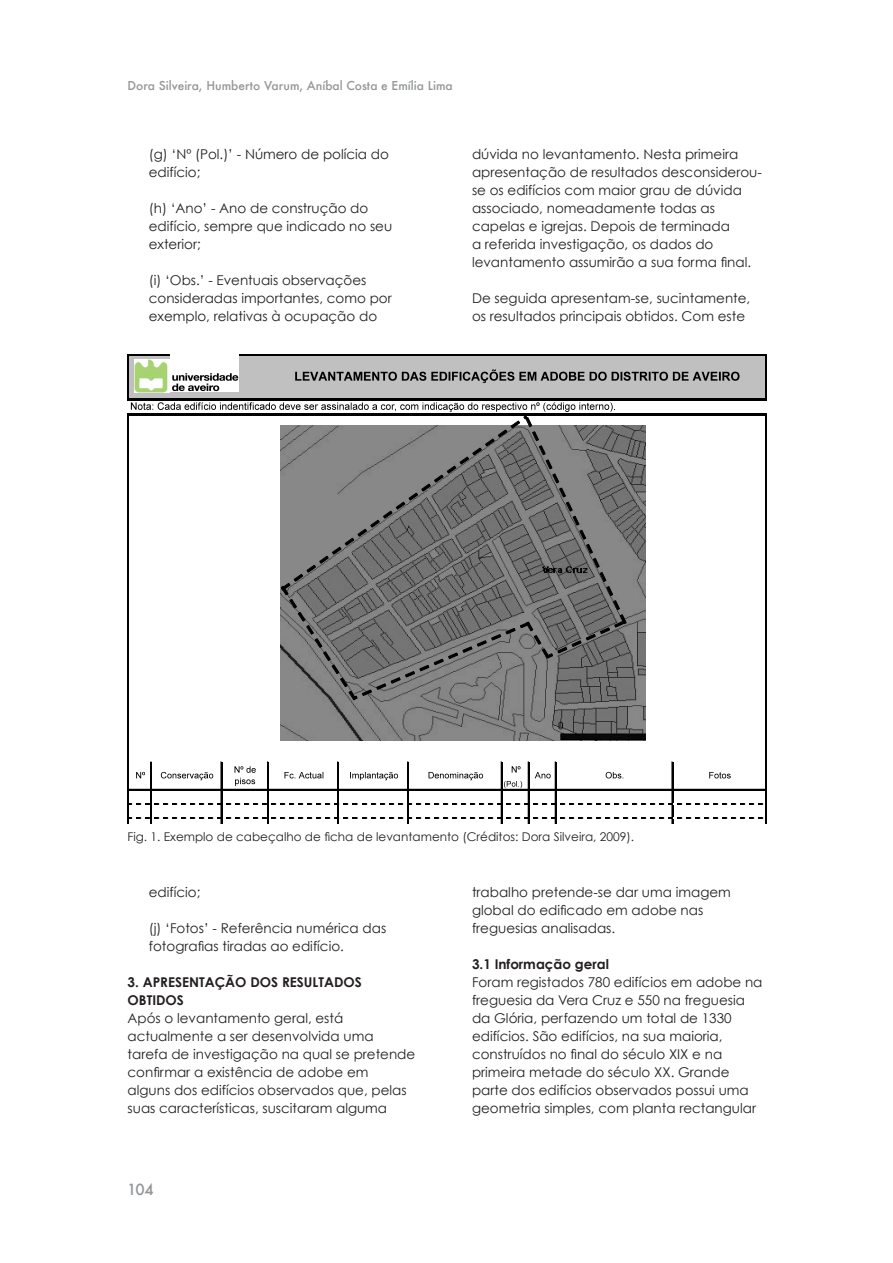
<style>
.page{position:relative;width:893px;height:1263px;background:#fff}
.page>*{position:absolute;margin:0;border:0;box-sizing:border-box;transform-origin:0 0}
.t1{font:500 15px "Futura";color:#939598}
.t2{font:13.5px/18px "Century Gothic";color:#231f20}
.Capitulo{font:700 13.5px/18px "Century Gothic";color:#231f20}
.Legenda{font:12px "Century Gothic";color:#231f20}
.t3{font:500 12px "Futura";color:#939598}
</style>
<div class="page">
<div style="left:128px;top:355px;width:638px;height:44px;background:#c0c0c0"></div>
<svg style="left:512px;top:766px;width:9px;height:6px"></svg>
<svg style="left:504px;top:781px;width:18px;height:7px"></svg>
<svg style="left:295px;top:369px;width:444px;height:14px"></svg>
<svg style="left:136px;top:772px;width:9px;height:6px"></svg>
<svg style="left:161px;top:772px;width:52px;height:8px"></svg>
<svg style="left:235px;top:766px;width:21px;height:20px"></svg>
<svg style="left:284px;top:772px;width:39px;height:6px"></svg>
<svg style="left:350px;top:772px;width:48px;height:8px"></svg>
<svg style="left:429px;top:772px;width:54px;height:8px"></svg>
<svg style="left:535px;top:772px;width:16px;height:6px"></svg>
<svg style="left:606px;top:772px;width:17px;height:6px"></svg>
<svg style="left:709px;top:772px;width:22px;height:6px"></svg>
<hr style="left:128px;top:354px;width:1px;height:46px;background:#000">
<hr style="left:765px;top:356px;width:1px;height:44px;background:#000">
<svg style="left:129px;top:803px;width:22px;height:1px"></svg>
<hr style="left:152px;top:803px;width:69px;height:1px;background:#bfbfbf">
<hr style="left:222px;top:803px;width:46px;height:1px;background:#bfbfbf">
<hr style="left:269px;top:803px;width:69px;height:1px;background:#bfbfbf">
<hr style="left:339px;top:803px;width:69px;height:1px;background:#bfbfbf">
<hr style="left:409px;top:803px;width:92px;height:1px;background:#bfbfbf">
<svg style="left:502px;top:803px;width:53px;height:1px"></svg>
<hr style="left:556px;top:803px;width:116px;height:1px;background:#bfbfbf">
<svg style="left:129px;top:817px;width:22px;height:1px"></svg>
<hr style="left:152px;top:817px;width:69px;height:1px;background:#bfbfbf">
<hr style="left:222px;top:817px;width:46px;height:1px;background:#bfbfbf">
<hr style="left:269px;top:817px;width:69px;height:1px;background:#bfbfbf">
<hr style="left:339px;top:817px;width:69px;height:1px;background:#bfbfbf">
<hr style="left:409px;top:817px;width:92px;height:1px;background:#bfbfbf">
<svg style="left:502px;top:817px;width:53px;height:1px"></svg>
<hr style="left:556px;top:817px;width:116px;height:1px;background:#bfbfbf">
<hr style="left:128px;top:413px;width:1px;height:410px;background:#000">
<hr style="left:765px;top:415px;width:1px;height:408px;background:#000">
<hr style="left:151px;top:762px;width:1px;height:61px;background:#000">
<hr style="left:221px;top:762px;width:1px;height:61px;background:#000">
<hr style="left:267px;top:762px;width:1px;height:61px;background:#000">
<hr style="left:268px;top:762px;width:1px;height:61px;background:#000">
<hr style="left:337px;top:762px;width:1px;height:61px;background:#000">
<hr style="left:338px;top:762px;width:1px;height:61px;background:#000">
<hr style="left:408px;top:762px;width:1px;height:61px;background:#000">
<hr style="left:501px;top:762px;width:1px;height:61px;background:#000">
<hr style="left:528px;top:762px;width:1px;height:61px;background:#000">
<hr style="left:555px;top:762px;width:1px;height:61px;background:#000">
<hr style="left:672px;top:762px;width:1px;height:61px;background:#000">
<hr style="left:129px;top:354px;width:637px;height:2px;background:#000">
<hr style="left:129px;top:398px;width:637px;height:2px;background:#000">
<hr style="left:129px;top:413px;width:637px;height:2px;background:#000">
<hr style="left:129px;top:789px;width:636px;height:1px;background:#000">
<hr style="left:673px;top:803px;width:92px;height:1px;background:#bfbfbf">
<hr style="left:673px;top:817px;width:92px;height:1px;background:#bfbfbf">
<img style="left:135px;top:360px;width:35px;height:32px">
<img style="left:171px;top:354px;width:67px;height:37px">
<img style="left:280px;top:426px;width:365px;height:314px">
<svg style="left:131px;top:402px;width:495px;height:298px"></svg>
<p class="t3" style="left:128px;top:77px;width:327px">Dora Silveira, Humberto Varum, Aníbal Costa e Emília Lima</p>
<p class="t2" style="left:149px;top:145px;width:242px">(g) ‘Nº (Pol.)’ - Número de polícia do edifício;</p>
<p class="t2" style="left:149px;top:199px;width:245px">(h) ‘Ano’ - Ano de construção do edifício, sempre que indicado no seu exterior;</p>
<p class="t2" style="left:149px;top:271px;width:245px">(i) ‘Obs.’ - Eventuais observações consideradas importantes, como por exemplo, relativas à ocupação do</p>
<p class="t2" style="left:472px;top:145px;width:291px">dúvida no levantamento. Nesta primeira apresentação de resultados desconsiderou&shy;se os edifícios com maior grau de dúvida associado, nomeadamente todas as capelas e igrejas. Depois de terminada<br>a referida investigação, os dados do levantamento assumirão a sua forma final.</p>
<p class="t2" style="left:472px;top:289px;width:280px">De seguida apresentam-se, sucintamente, os resultados principais obtidos. Com este</p>
<p class="Legenda" style="left:128px;top:829px;width:508px">Fig. 1. Exemplo de cabeçalho de ficha de levantamento (Créditos: Dora Silveira, 2009).</p>
<p class="t2" style="left:149px;top:883px;width:53px">edifício;</p>
<p class="t2" style="left:149px;top:919px;width:239px">(j) ‘Fotos’ - Referência numérica das fotografias tiradas ao edifício.</p>
<p class="Capitulo" style="left:128px;top:973px;width:236px">3. APRESENTAÇÃO DOS RESULTADOS<br>OBTIDOS</p>
<p class="t2" style="left:128px;top:1009px;width:289px">Após o levantamento geral, está actualmente a ser desenvolvida uma tarefa de investigação na qual se pretende confirmar a existência de adobe em<br>alguns dos edifícios observados que, pelas suas características, suscitaram alguma</p>
<p class="t1" style="left:127px;top:1179px;width:28px">104</p>
<p class="t2" style="left:472px;top:883px;width:260px">trabalho pretende-se dar uma imagem global do edificado em adobe nas freguesias analisadas.</p>
<p class="Capitulo" style="left:472px;top:955px;width:138px">3.1 Informação geral</p>
<p class="t2" style="left:472px;top:973px;width:292px">Foram registados 780 edifícios em adobe na freguesia da Vera Cruz e 550 na freguesia da Glória, perfazendo um total de 1330 edifícios. São edifícios, na sua maioria, construídos no final do século XIX e na primeira metade do século XX. Grande parte dos edifícios observados possui uma geometria simples, com planta rectangular</p>
</div>
